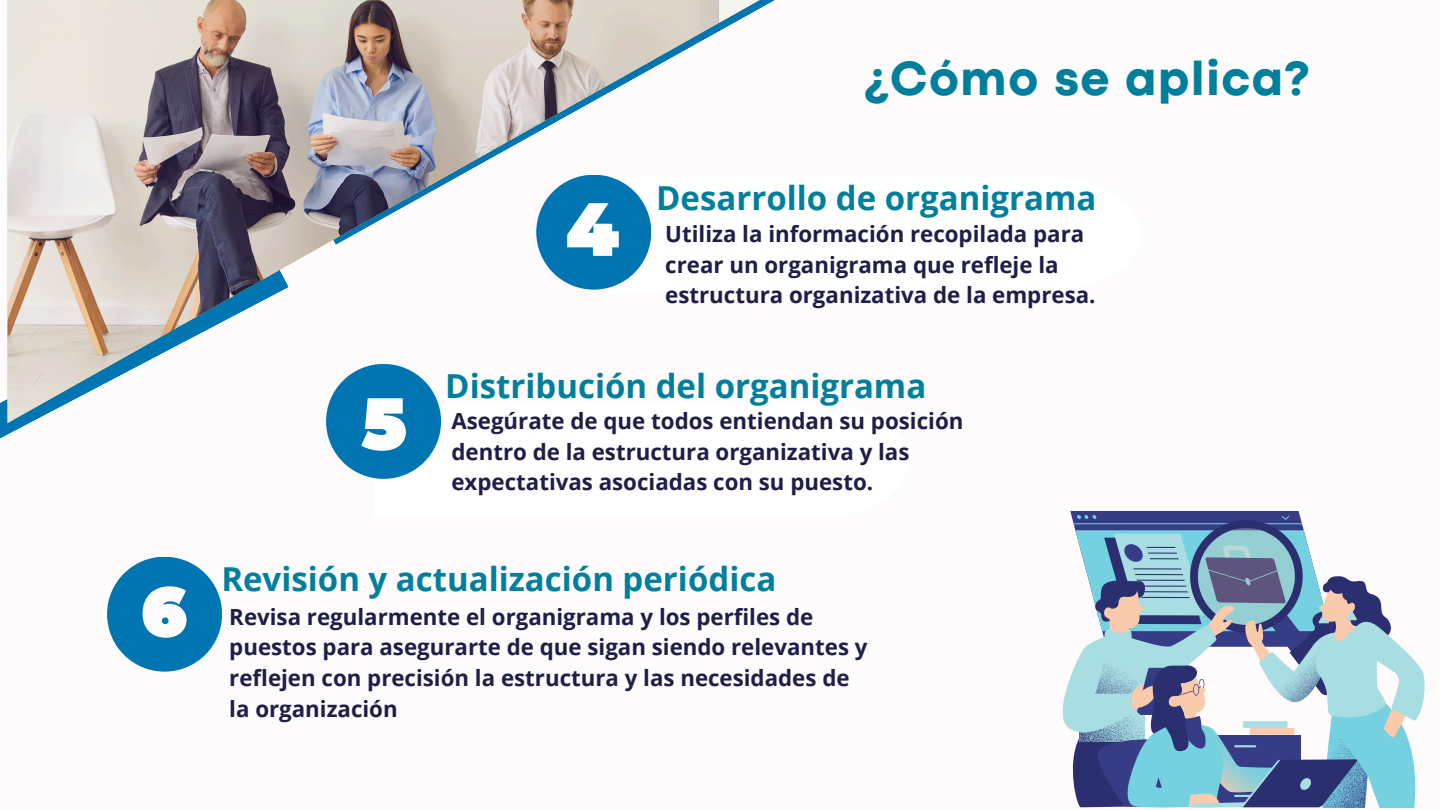
<style>
.page{position:relative;width:1440px;height:810px;background:#fdfbfb}
.page>*{position:absolute;margin:0;border:0;box-sizing:border-box;transform-origin:0 0}
.t1{font:800 50px "Codec Pro";letter-spacing:.035em;color:#007f9d}
.t2{font:700 33px "Open Sans";color:#007f9d}
.t3{font:700 22.3px/30.8px "Open Sans";color:#1e1e49}
</style>
<div class="page">
<svg style="left:0;top:259px;width:217px;height:331px"></svg>
<div style="left:326px;top:364px;width:115px;height:115px;background:#0075b2;border-radius:50%"></div>
<svg style="left:361px;top:423px;width:45px;height:28px"></svg>
<div style="left:107px;top:557px;width:115px;height:115px;background:#0075b2;border-radius:50%"></div>
<svg style="left:143px;top:586px;width:44px;height:52px"></svg>
<img style="left:8px;top:0;width:751px;height:423px">
<svg style="left:1062px;top:511px;width:363px;height:297px"></svg>
<p class="t1" style="left:864px;top:61px;width:447px">¿Cómo se aplica?</p>
<p class="t2" style="left:656px;top:174px;width:442px">Desarrollo de organigrama</p>
<h2 class="t3" style="left:665px;top:218px;width:432px">Utiliza la información recopilada para crear un organigrama que refleje la estructura organizativa de la empresa.</h2>
<p class="t2" style="left:445px;top:363px;width:482px">Distribución del organigrama</p>
<h1 class="t3" style="left:451px;top:405px;width:513px">Asegúrate de que todos entiendan su posición dentro de la estructura organizativa y las expectativas asociadas con su puesto.</h1>
<p class="t2" style="left:221px;top:555px;width:556px">Revisión y actualización periódica</p>
<h2 class="t3" style="left:229px;top:601px;width:640px">Revisa regularmente el organigrama y los perfiles de puestos para asegurarte de que sigan siendo relevantes y reflejen con precisión la estructura y las necesidades de la organización</h2>
</div>
